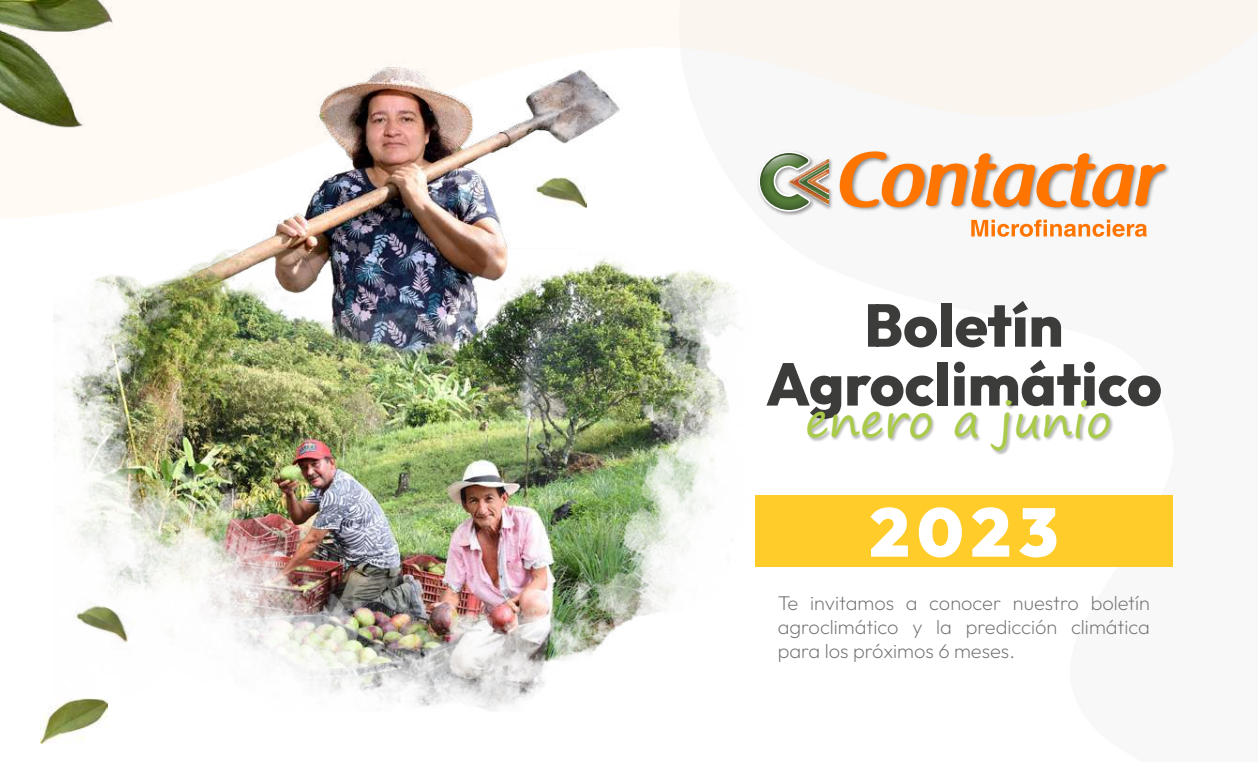
<style>
.page{position:relative;width:1258px;height:762px;background:#fff}
.page>*{position:absolute;margin:0;border:0;box-sizing:border-box;transform-origin:0 0}
.t1{font:100 68.12px "Outfit";color:#fff}
.t2{font:100 60px/58.9px "Outfit";color:#3c3c3b;text-align:center}
.t3{font:46.38px "Segoe Print";color:#aaca49}
.t4{font:100 20px/24px "Outfit";color:#706f6f;text-align:justify}
</style>
<div class="page">
<img style="left:0;top:0;width:1258px;height:727px">
<div style="left:755px;top:495px;width:418px;height:71px;background:#ffcc29"></div>
<img style="left:53px;top:9px;width:1067px;height:703px">
<img style="left:40px;top:698px;width:67px;height:46px">
<img style="left:533px;top:177px;width:53px;height:31px">
<img style="left:71px;top:597px;width:65px;height:46px">
<img style="left:0;top:0;width:148px;height:177px">
<img style="left:836px;top:149px;width:336px;height:65px">
<svg style="left:840px;top:151px;width:326px;height:56px"></svg>
<img style="left:756px;top:149px;width:60px;height:69px">
<img style="left:829px;top:156px;width:6px;height:55px">
<svg style="left:758px;top:151px;width:71px;height:61px"></svg>
<svg style="left:971px;top:220px;width:176px;height:17px"></svg>
<h2 class="t2" style="left:766px;top:296px;width:398px">Boletín<br>Agroclimático</h2>
<h3 class="t3" style="left:805px;top:379px;width:308px">enero a junio</h3>
<h1 class="t1" style="left:870px;top:494px;width:190px">2023</h1>
<p class="t4" style="left:778px;top:590px;width:374px">Te invitamos a conocer nuestro boletín agroclimático y la predicción climática para los próximos 6 meses.</p>
</div>
